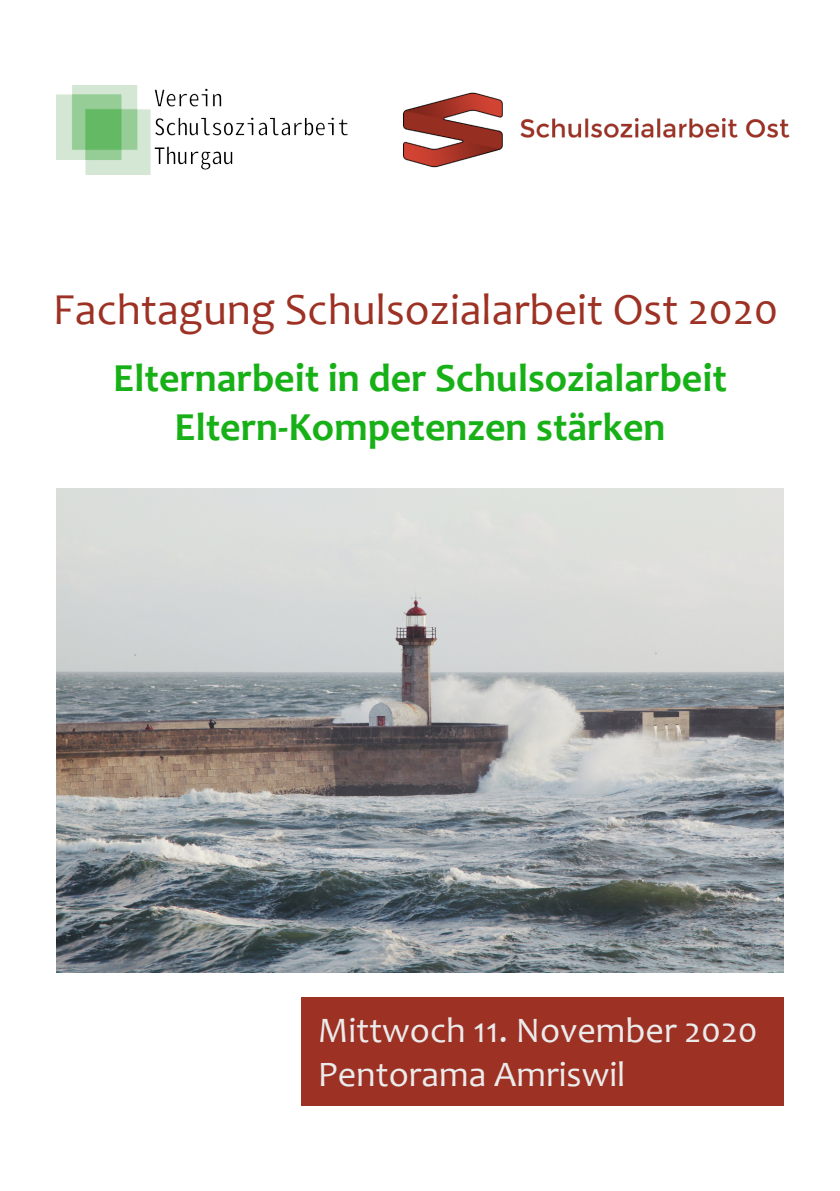
<style>
.page{position:relative;width:840px;height:1191px;background:#fff}
.page>*{position:absolute;margin:0;border:0;box-sizing:border-box;transform-origin:0 0}
.t1{font:44.6px "Candara";color:#9d3124}
.t2{font:700 40px/48.8px "Candara";color:#17b117;text-align:center}
.t3{font:36px/44px "Candara";color:#ebebeb}
</style>
<div class="page">
<img style="left:57px;top:85px;width:290px;height:90px">
<div style="left:300px;top:997px;width:482px;height:109px;background:#9d3124"></div>
<img style="left:403px;top:92px;width:387px;height:76px">
<img style="left:57px;top:488px;width:725px;height:484px">
<p class="t1" style="left:53px;top:291px;width:726px">Fachtagung Schulsozialarbeit Ost 2020</p>
<p class="t2" style="left:113px;top:357px;width:615px">Elternarbeit in der Schulsozialarbeit<br>Eltern-Kompetenzen stärken</p>
<p class="t3" style="left:317px;top:1012px;width:441px">Mittwoch 11. November 2020<br>Pentorama Amriswil</p>
</div>
